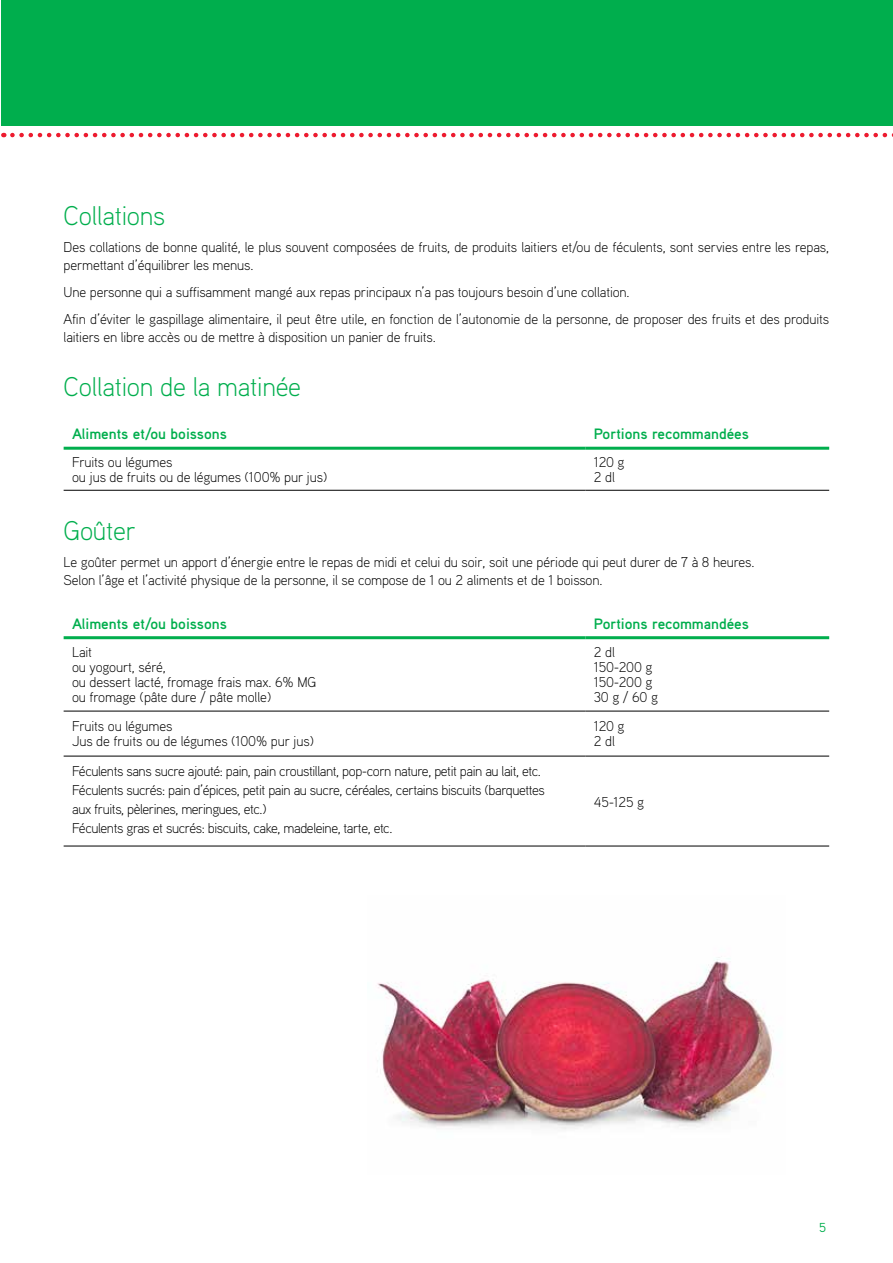
<style>
.page{position:relative;width:893px;height:1263px;background:#fff}
.page>*{position:absolute;margin:0;border:0;box-sizing:border-box;transform-origin:0 0}
.t1{font:300 27px "Aaux Pro OT";letter-spacing:-.01em;color:#00ae4d}
.t2{font:700 15px "Aaux Pro OT";color:#00ae4d}
.t3{font:300 14.25px/15px "Aaux Pro OT";letter-spacing:-.01em;color:#000}
.t4{font:300 14.25px/19.2px "Aaux Pro OT";letter-spacing:-.03em;color:#000}
.t5{font:13.05px "Aaux Pro OT";color:#00ae4d}
</style>
<div class="page">
<img style="left:377px;top:957px;width:396px;height:173px">
<svg style="left:12px;top:133px;width:881px;height:4px"></svg>
<div style="left:1px;top:0;width:892px;height:126px;background:#00ae4d"></div>
<hr style="left:64px;top:447px;width:521px;height:3px;background:#00ae4d">
<hr style="left:585px;top:447px;width:244px;height:3px;background:#00ae4d">
<hr style="left:64px;top:490px;width:521px;height:1px;background:#000">
<hr style="left:585px;top:490px;width:244px;height:1px;background:#000">
<hr style="left:64px;top:711px;width:521px;height:1px;background:#000">
<hr style="left:64px;top:636px;width:521px;height:3px;background:#00ae4d">
<hr style="left:585px;top:636px;width:244px;height:3px;background:#00ae4d">
<hr style="left:585px;top:711px;width:244px;height:1px;background:#000">
<hr style="left:64px;top:756px;width:521px;height:1px;background:#000">
<hr style="left:585px;top:756px;width:244px;height:1px;background:#000">
<hr style="left:64px;top:846px;width:521px;height:1px;background:#000">
<hr style="left:585px;top:846px;width:244px;height:1px;background:#000">
<h1 class="t1" style="left:64px;top:199px;width:103px">Collations</h1>
<p class="t3" style="left:64px;top:238px;width:767px;line-height:18px">Des collations de bonne qualité, le plus souvent composées de fruits, de produits laitiers et/ou de féculents, sont servies entre les repas, permettant d’équilibrer les menus.</p>
<p class="t3" style="left:64px;top:278px;width:767px;line-height:27px">Une personne qui a suffisamment mangé aux repas principaux n’a pas toujours besoin d’une collation.<br>Afin d’éviter le gaspillage alimentaire, il peut être utile, en fonction de l’autonomie de la personne, de proposer des fruits et des produits</p>
<p class="t3" style="left:64px;top:329px;width:374px">laitiers en libre accès ou de mettre à disposition un panier de fruits.</p>
<h1 class="t1" style="left:64px;top:370px;width:239px">Collation de la matinée</h1>
<p class="t2" style="left:72px;top:424px;width:156px">Aliments et/ou boissons</p>
<p class="t2" style="left:594px;top:424px;width:157px">Portions recommandées</p>
<p class="t3" style="left:72px;top:454px;width:257px">Fruits ou légumes<br>ou jus de fruits ou de légumes (100% pur jus)</p>
<p class="t3" style="left:594px;top:454px;width:32px">120 g<br>2 dl</p>
<h1 class="t1" style="left:64px;top:514px;width:74px">Goûter</h1>
<p class="t3" style="left:64px;top:553px;width:692px;line-height:18px">Le goûter permet un apport d’énergie entre le repas de midi et celui du soir, soit une période qui peut durer de 7 à 8 heures.<br>Selon l’âge et l’activité physique de la personne, il se compose de 1 ou 2 aliments et de 1 boisson.</p>
<p class="t2" style="left:72px;top:614px;width:156px">Aliments et/ou boissons</p>
<p class="t2" style="left:594px;top:614px;width:157px">Portions recommandées</p>
<p class="t3" style="left:72px;top:644px;width:246px">Lait<br>ou yogourt, séré,<br>ou dessert lacté, fromage frais max. 6% MG ou fromage (pâte dure / pâte molle)</p>
<p class="t3" style="left:594px;top:644px;width:66px">2 dl<br>150-200 g<br>150-200 g<br>30 g / 60 g</p>
<p class="t3" style="left:72px;top:718px;width:243px">Fruits ou légumes<br>Jus de fruits ou de légumes (100% pur jus)</p>
<p class="t3" style="left:594px;top:718px;width:32px">120 g<br>2 dl</p>
<p class="t4" style="left:72px;top:761px;width:474px">Féculents sans sucre ajouté: pain, pain croustillant, pop-corn nature, petit pain au lait, etc.<br>Féculents sucrés: pain d’épices, petit pain au sucre, céréales, certains biscuits (barquettes aux fruits, pèlerines, meringues, etc.)<br>Féculents gras et sucrés: biscuits, cake, madeleine, tarte, etc.</p>
<p class="t3" style="left:594px;top:794px;width:52px">45-125 g</p>
<p class="t5" style="left:819px;top:1219px;width:8px">5</p>
</div>
